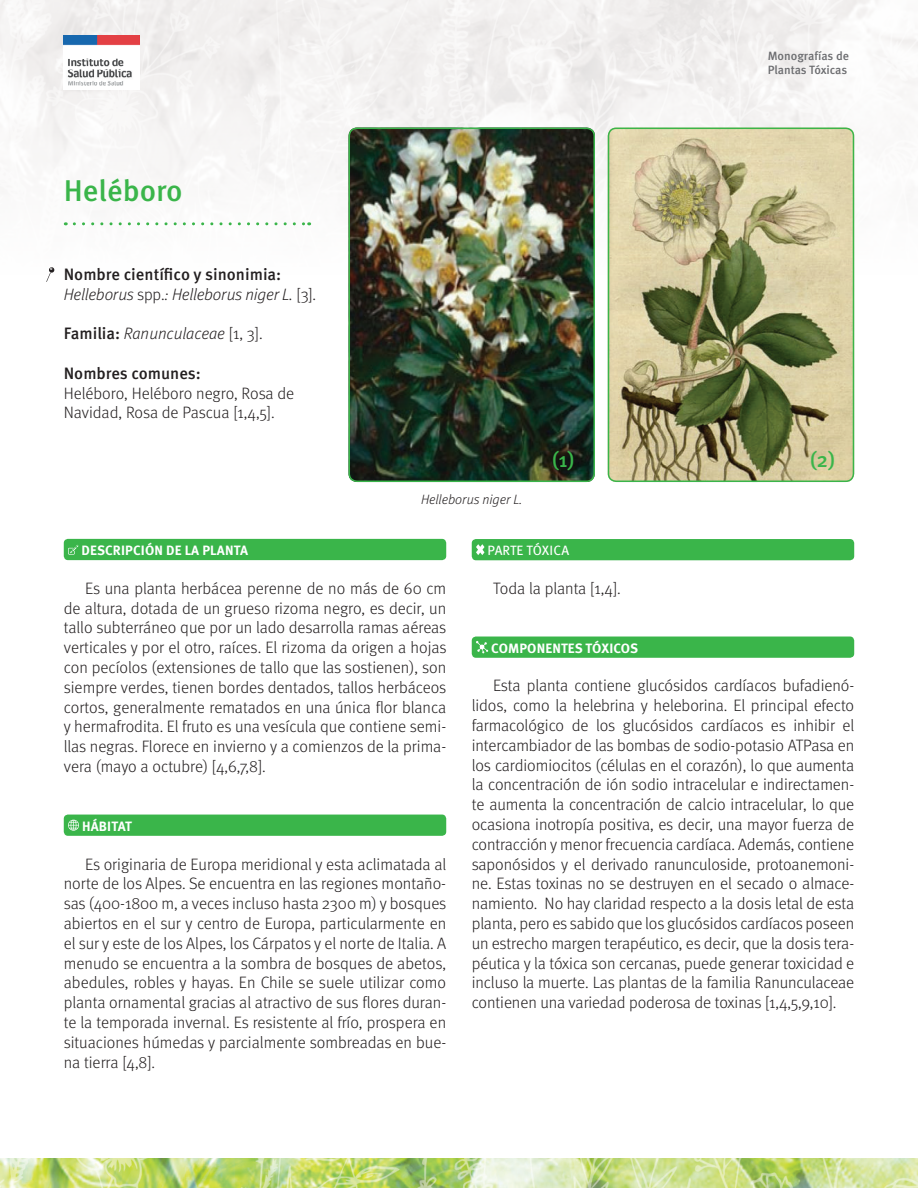
<style>
.page{position:relative;width:918px;height:1188px;background:#fff}
.page>*{position:absolute;margin:0;border:0;box-sizing:border-box;transform-origin:0 0}
.t1{font:500 30px "Meta Pro";color:#3ab54a}
.t2{font:500 21px "Meta Pro";color:#3ab54a}
.t3{font:300 16.5px/19.8px "Meta Pro";letter-spacing:-.005em;color:#231f20;text-align:justify}
.t4{font:italic 300 16.5px/19.8px "Meta Pro";letter-spacing:-.01em;color:#231f20}
.t5{font:500 16.5px "Meta Pro";letter-spacing:-.005em;color:#231f20}
.t6{font:700 13.5px "Meta Pro";letter-spacing:.01em;color:#fff}
.t7{font:italic 300 13.5px "Meta Pro";color:#231f20}
.t8{font:13.5px "Meta Pro";letter-spacing:.01em;color:#fff}
.t9{font:500 12px/14.4px "Meta Pro";color:#6c6d70}
.s1{font-weight:500;font-style:normal}
.s2{font-style:normal}
</style>
<div class="page">
<img style="left:0;top:0;width:918px;height:340px">
<img style="left:0;top:1158px;width:918px;height:30px">
<img style="left:64px;top:36px;width:76px;height:53px">
<img style="left:349px;top:128px;width:246px;height:354px">
<div style="left:349px;top:128px;width:246px;height:354px;border:2px solid #3ab54a;border-radius:8px"></div>
<img style="left:608px;top:128px;width:246px;height:354px">
<div style="left:608px;top:128px;width:246px;height:354px;border:2px solid #3ab54a;border-radius:8px"></div>
<svg style="left:74px;top:222px;width:236px;height:3px"></svg>
<div style="left:64px;top:539px;width:382px;height:21px;background:#3ab54a;border-radius:4px"></div>
<svg style="left:68px;top:545px;width:10px;height:10px"></svg>
<div style="left:472px;top:637px;width:382px;height:21px;background:#3ab54a;border-radius:4px"></div>
<svg style="left:476px;top:641px;width:12px;height:12px"></svg>
<div style="left:64px;top:815px;width:382px;height:21px;background:#3ab54a;border-radius:4px"></div>
<svg style="left:68px;top:820px;width:11px;height:11px"></svg>
<div style="left:472px;top:539px;width:382px;height:21px;background:#3ab54a;border-radius:4px"></div>
<svg style="left:476px;top:544px;width:9px;height:11px"></svg>
<svg style="left:46px;top:267px;width:9px;height:15px"></svg>
<h1 class="t1" style="left:64px;top:168px;width:120px">Heléboro</h1>
<p class="t4" style="left:64px;top:263px;width:254px"><span class="s1">Nombre científico y sinonimia:<br></span>Helleborus <span class="s2">spp.</span>: Helleborus niger L. <span class="s2">[3].</span></p>
<p class="t4" style="left:64px;top:323px;width:200px"><span class="s1">Familia:</span> Ranunculaceae <span class="s2">[1, 3].</span></p>
<p class="t5" style="left:64px;top:360px;width:139px">Nombres comunes:</p>
<p class="t3" style="left:64px;top:382px;width:232px">Heléboro, Heléboro negro, Rosa de<br>Navidad, Rosa de Pascua [1,4,5].</p>
<p class="t9" style="left:768px;top:48px;width:83px">Monografías de<br>Plantas Tóxicas</p>
<p class="t7" style="left:421px;top:490px;width:103px">Helleborus niger L.</p>
<p class="t2" style="left:552px;top:443px;width:24px">(1)</p>
<p class="t2" style="left:810px;top:443px;width:26px">(2)</p>
<p class="t6" style="left:82px;top:539px;width:168px">DESCRIPCIÓN DE LA PLANTA</p>
<p class="t3" style="left:64px;top:577px;width:384px;text-indent:21px">Es una planta herbácea perenne de no más de 60 cm de altura, dotada de un grueso rizoma negro, es decir, un tallo subterráneo que por un lado desarrolla ramas aéreas verticales y por el otro, raíces. El rizoma da origen a hojas con pecíolos (extensiones de tallo que las sostienen), son siempre verdes, tienen bordes dentados, tallos herbáceos cortos, generalmente rematados en una única flor blanca y hermafrodita. El fruto es una vesícula que contiene semi&shy;llas negras. Florece en invierno y a comienzos de la prima&shy;vera (mayo a octubre) [4,6,7,8].</p>
<p class="t6" style="left:82px;top:815px;width:51px">HÁBITAT</p>
<p class="t3" style="left:64px;top:853px;width:384px;text-indent:21px">Es originaria de Europa meridional y esta aclimatada al norte de los Alpes. Se encuentra en las regiones montaño&shy;sas (400-1800 m, a veces incluso hasta 2300 m) y bosques abiertos en el sur y centro de Europa, particularmente en el sur y este de los Alpes, los Cárpatos y el norte de Italia. A menudo se encuentra a la sombra de bosques de abetos, abedules, robles y hayas. En Chile se suele utilizar como planta ornamental gracias al atractivo de sus flores duran&shy;te la temporada invernal. Es resistente al frío, prospera en situaciones húmedas y parcialmente sombreadas en bue&shy;na tierra [4,8].</p>
<p class="t8" style="left:488px;top:540px;width:83px">PARTE TÓXICA</p>
<p class="t3" style="left:493px;top:578px;width:129px">Toda la planta [1,4].</p>
<p class="t6" style="left:491px;top:638px;width:148px">COMPONENTES TÓXICOS</p>
<p class="t3" style="left:472px;top:675px;width:384px;text-indent:21px">Esta planta contiene glucósidos cardíacos bufadienó&shy;lidos, como la helebrina y heleborina. El principal efecto farmacológico de los glucósidos cardíacos es inhibir el intercambiador de las bombas de sodio-potasio ATPasa en los cardiomiocitos (células en el corazón), lo que aumenta la concentración de ión sodio intracelular e indirectamen&shy;te aumenta la concentración de calcio intracelular, lo que ocasiona inotropía positiva, es decir, una mayor fuerza de contracción y menor frecuencia cardíaca. Además, contiene saponósidos y el derivado ranunculoside, protoanemoni&shy;ne. Estas toxinas no se destruyen en el secado o almace&shy;namiento. No hay claridad respecto a la dosis letal de esta planta, pero es sabido que los glucósidos cardíacos poseen un estrecho margen terapéutico, es decir, que la dosis tera&shy;péutica y la tóxica son cercanas, puede generar toxicidad e incluso la muerte. Las plantas de la familia Ranunculaceae contienen una variedad poderosa de toxinas [1,4,5,9,10].</p>
</div>
